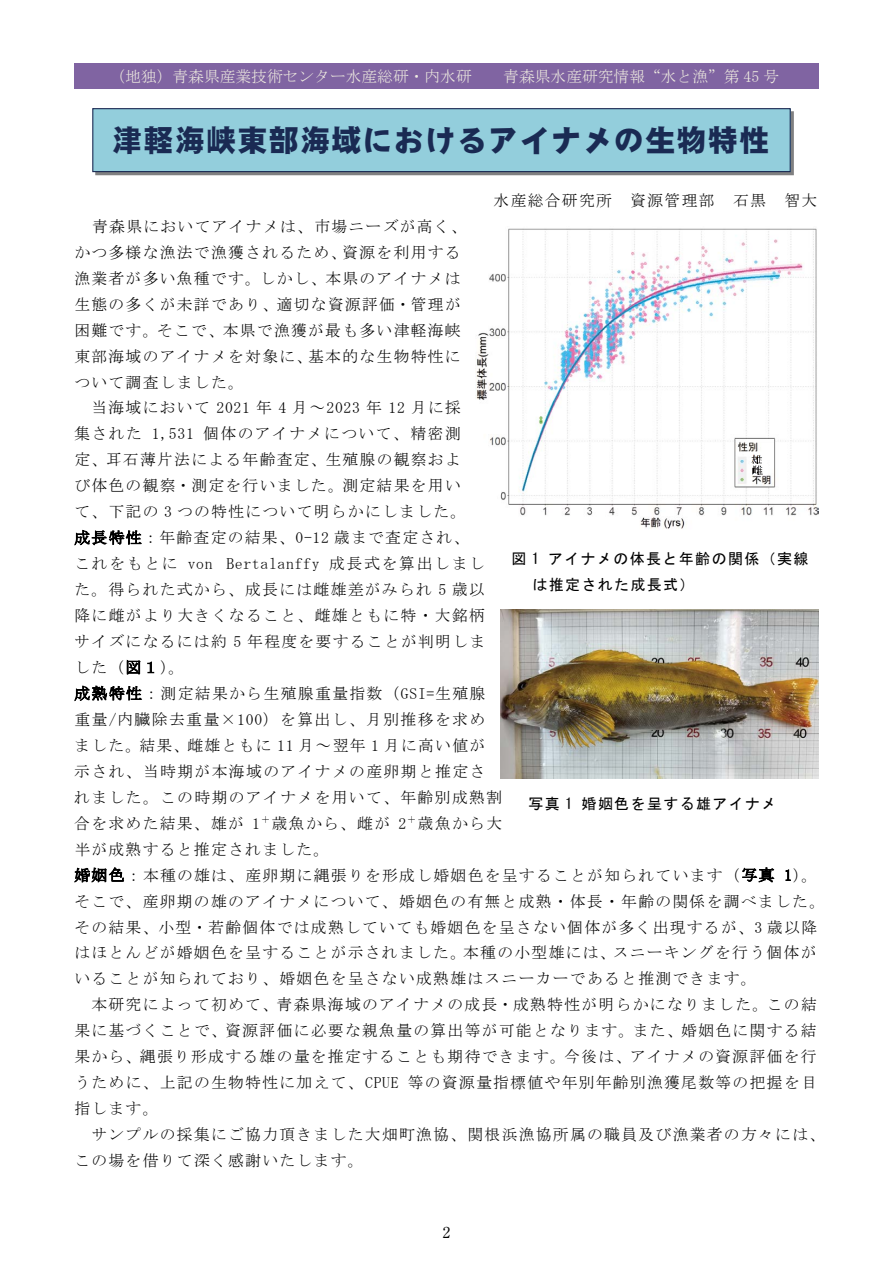
<style>
.page{position:relative;width:893px;height:1263px;background:#fff}
.page>*{position:absolute;margin:0;border:0;box-sizing:border-box;transform-origin:0 0}
.t1{font:30px "DF Gothic Std W10";letter-spacing:.045em;color:#1a2a53}
.t2{font:15.75px/26px "MS Mincho";letter-spacing:.085em;color:#000}
.t3{font:15.75px "MS Mincho";color:#eeebe0}
.t4{font:15px/26px "MS Gothic";letter-spacing:.09em;color:#000}
.t5{font:15px "Ryumin Pr 5";color:#000}
</style>
<div class="page">
<div style="left:74px;top:64px;width:744px;height:25px;background:#8064a2"></div>
<svg style="left:74px;top:530px;width:67px;height:15px"></svg>
<svg style="left:127px;top:660px;width:13px;height:14px"></svg>
<svg style="left:147px;top:662px;width:7px;height:11px"></svg>
<svg style="left:74px;top:685px;width:67px;height:16px"></svg>
<svg style="left:75px;top:867px;width:49px;height:15px"></svg>
<svg style="left:742px;top:867px;width:32px;height:15px"></svg>
<svg style="left:785px;top:869px;width:6px;height:12px"></svg>
<img style="left:95px;top:111px;width:699px;height:64px">
<img style="left:791px;top:117px;width:2px;height:52px">
<div style="left:93px;top:109px;width:697px;height:63px;background:#93cedc"></div>
<div style="left:92px;top:108px;width:699px;height:64px;border:1px solid #1a2a53"></div>
<img style="left:476px;top:228px;width:343px;height:301px">
<img style="left:500px;top:609px;width:318px;height:170px">
<img style="left:751px;top:454px;width:16px;height:21px">
<p class="t3" style="left:110px;top:68px;width:364px">（地独）青森県産業技術センター水産総研・内水研</p>
<p class="t3" style="left:503px;top:68px;width:277px">青森県水産研究情報“水と漁”第 45 号</p>
<h1 class="t1" style="left:112px;top:124px;width:658px">津軽海峡東部海域におけるアイナメの生物特性</h1>
<p class="t2" style="left:494px;top:187px;width:325px">水産総合研究所 資源管理部 石黒 智大</p>
<p class="t2" style="left:74px;top:213px;width:394px;text-indent:18px">青森県においてアイナメは、市場ニーズが高く、かつ多様な漁法で漁獲されるため、資源を利用する漁業者が多い魚種です。しかし、本県のアイナメは生態の多くが未詳であり、適切な資源評価・管理が困難です。そこで、本県で漁獲が最も多い津軽海峡東部海域のアイナメを対象に、基本的な生物特性について調査しました。</p>
<p class="t2" style="left:74px;top:395px;width:752px;text-indent:17px">当海域において 2021 年 4 月～2023 年 12 月に採<br>集された 1,531 個体のアイナメについて、精密測<br>定、耳石薄片法による年齢査定、生殖腺の観察およ<br>び体色の観察・測定を行いました。測定結果を用い<br>て、下記の 3 つの特性について明らかにしました。<br>成長特性：年齢査定の結果、0-12 歳まで査定され、<br>これをもとに von Bertalanffy 成長式を算出しまし<br>た。得られた式から、成長には雌雄差がみられ 5 歳以<br>降に雌がより大きくなること、雌雄ともに特・大銘柄<br>サイズになるには約 5 年程度を要することが判明しま<br>した（図１）。<br>成熟特性：測定結果から生殖腺重量指数（GSI=生殖腺<br>重量/内臓除去重量×100）を算出し、月別推移を求め<br>ました。結果、雌雄ともに 11 月～翌年 1 月に高い値が<br>示され、当時期が本海域のアイナメの産卵期と推定さ<br>れました。この時期のアイナメを用いて、年齢別成熟割<br>合を求めた結果、雄が 1<sup>＋</sup>歳魚から、雌が 2<sup>＋</sup>歳魚から大<br>半が成熟すると推定されました。<br>婚姻色：本種の雄は、産卵期に縄張りを形成し婚姻色を呈することが知られています（写真 1）。そこで、産卵期の雄のアイナメについて、婚姻色の有無と成熟・体長・年齢の関係を調べました。その結果、小型・若齢個体では成熟していても婚姻色を呈さない個体が多く出現するが、3 歳以降はほとんどが婚姻色を呈することが示されました。本種の小型雄には、スニーキングを行う個体がいることが知られており、婚姻色を呈さない成熟雄はスニーカーであると推測できます。</p>
<p class="t2" style="left:74px;top:992px;width:744px;text-align:justify;text-indent:17px">本研究によって初めて、青森県海域のアイナメの成長・成熟特性が明らかになりました。この結果に基づくことで、資源評価に必要な親魚量の算出等が可能となります。また、婚姻色に関する結果から、縄張り形成する雄の量を推定することも期待できます。今後は、アイナメの資源評価を行うために、上記の生物特性に加えて、CPUE 等の資源量指標値や年別年齢別漁獲尾数等の把握を目指します。</p>
<p class="t2" style="left:74px;top:1121px;width:752px;text-indent:17px">サンプルの採集にご協力頂きました大畑町漁協、関根浜漁協所属の職員及び漁業者の方々には、この場を借りて深く感謝いたします。</p>
<p class="t4" style="left:532px;top:546px;width:278px;text-indent:-21px">図 1 アイナメの体長と年齢の関係（実線は推定された成長式）</p>
<p class="t4" style="left:528px;top:791px;width:250px">写真 1 婚姻色を呈する雄アイナメ</p>
<p class="t5" style="left:443px;top:1220px;width:9px">2</p>
</div>
